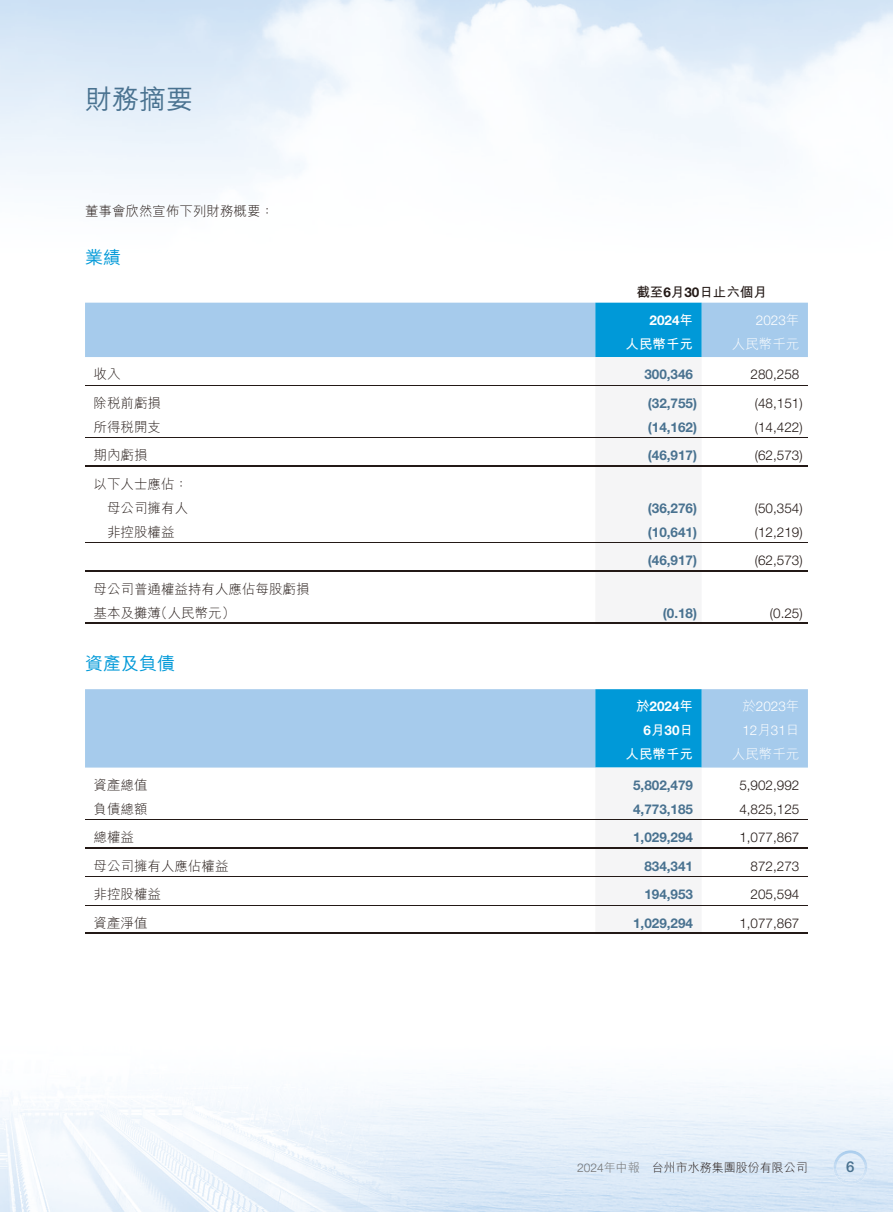
<style>
.page{position:relative;width:893px;height:1212px;background:#fff}
.page>*{position:absolute;margin:0;border:0;box-sizing:border-box;transform-origin:0 0}
.t1{font:27px "M Hei HK Medium E Ten B5 H";color:#497290}
.t2{font:18px "M Hei HK Medium E Ten B5 H";color:#0099d8}
.t3{font:500 15px "Helvetica Neue LT Std";color:#497290}
.t4{font:700 13.5px "Helvetica Neue LT Std";color:#497290}
.t5{font:300 13.5px "Helvetica Neue LT Std";color:#231916}
.t6{font:13.5px/24px "M Hei HK Light E Ten B5 H";color:#231916;text-align:right}
.t7{font:300 13.5px/24px "Helvetica Neue LT Std";color:#fff}
.t8{font:700 13.5px/24px "Helvetica Neue LT Std";color:#fff;text-align:center}
.t9{font:13.5px "M Hei HK Bold E Ten B5 H";color:#231916}
.t10{font:13.5px "M Hei HK Bold E Ten B5 H";color:#fff}
.t11{font:13.5px "M Hei HK Light E Ten B5 H";color:#fff}
.t12{font:12px "M Hei HK Light E Ten B5 H";color:#231916}
.s1{font-family:"Helvetica Neue LT Std";font-weight:700}
.s2{font-family:"M Hei HK Bold E Ten B5 H";font-weight:400}
.s3{font-family:"M Hei HK Light E Ten B5 H";font-weight:400}
.s4{font-family:"Helvetica Neue LT Std";font-weight:300;color:#717171}
.s5{color:#717171}
</style>
<div class="page">
<img style="left:0;top:0;width:893px;height:1212px">
<img style="left:833px;top:1150px;width:34px;height:34px">
<svg style="left:85px;top:303px;width:723px;height:320px"></svg>
<hr style="left:85px;top:385px;width:723px;height:1px;background:#231916">
<hr style="left:85px;top:437px;width:723px;height:1px;background:#231916">
<hr style="left:85px;top:465px;width:723px;height:2px;background:#231916">
<hr style="left:85px;top:542px;width:723px;height:1px;background:#231916">
<hr style="left:85px;top:570px;width:723px;height:2px;background:#231916">
<hr style="left:85px;top:623px;width:723px;height:1px;background:#231916">
<div style="left:85px;top:689px;width:723px;height:78px;background:#a6cbec"></div>
<svg style="left:595px;top:689px;width:107px;height:244px"></svg>
<hr style="left:85px;top:819px;width:723px;height:1px;background:#231916">
<hr style="left:85px;top:847px;width:723px;height:1px;background:#231916">
<hr style="left:85px;top:876px;width:723px;height:1px;background:#231916">
<hr style="left:85px;top:905px;width:723px;height:1px;background:#231916">
<hr style="left:85px;top:933px;width:723px;height:1px;background:#231916">
<h1 class="t1" style="left:85px;top:89px;width:109px">財務摘要</h1>
<p class="t6" style="left:85px;top:201px;width:190px">董事會欣然宣佈下列財務概要：</p>
<h2 class="t2" style="left:85px;top:250px;width:37px">業績</h2>
<p class="t9" style="left:636px;top:287px;width:132px">截至<span class="s1">6</span>月<span class="s1">30</span>日止六個月</p>
<p class="t8" style="left:650px;top:308px;width:45px">2024<span class="s2">年</span></p>
<p class="t7" style="left:756px;top:310px;width:45px">2023<span class="s3">年</span></p>
<p class="t10" style="left:626px;top:339px;width:69px">人民幣千元</p>
<p class="t11" style="left:732px;top:339px;width:69px">人民幣千元</p>
<p class="t6" style="left:94px;top:364px;width:29px">收入</p>
<p class="t4" style="left:644px;top:367px;width:50px">300,346</p>
<p class="t5" style="left:751px;top:370px;width:50px">280,258</p>
<p class="t6" style="left:94px;top:393px;width:69px">除稅前虧損</p>
<p class="t4" style="left:648px;top:395px;width:51px">(32,755)</p>
<p class="t5" style="left:755px;top:398px;width:49px">(48,151)</p>
<p class="t6" style="left:94px;top:417px;width:69px">所得稅開支</p>
<p class="t4" style="left:648px;top:419px;width:51px">(14,162)</p>
<p class="t5" style="left:755px;top:422px;width:49px">(14,422)</p>
<p class="t6" style="left:94px;top:445px;width:55px">期內虧損</p>
<p class="t4" style="left:648px;top:448px;width:51px">(46,917)</p>
<p class="t5" style="left:755px;top:451px;width:49px">(62,573)</p>
<p class="t6" style="left:94px;top:474px;width:96px">以下人士應佔：母公司擁有人</p>
<p class="t4" style="left:648px;top:500px;width:51px">(36,276)</p>
<p class="t5" style="left:755px;top:503px;width:49px">(50,354)</p>
<p class="t6" style="left:107px;top:522px;width:69px">非控股權益</p>
<p class="t4" style="left:648px;top:524px;width:51px">(10,641)</p>
<p class="t5" style="left:755px;top:527px;width:49px">(12,219)</p>
<p class="t4" style="left:648px;top:553px;width:51px">(46,917)</p>
<p class="t5" style="left:755px;top:556px;width:49px">(62,573)</p>
<p class="t6" style="left:94px;top:579px;width:217px;text-align:left">母公司普通權益持有人應佔每股虧損基本及攤薄（人民幣元）</p>
<p class="t4" style="left:663px;top:605px;width:36px">(0.18)</p>
<p class="t5" style="left:770px;top:608px;width:34px">(0.25)</p>
<h2 class="t2" style="left:85px;top:656px;width:92px">資產及負債</h2>
<p class="t8" style="left:636px;top:695px;width:59px"><span class="s2">於</span>2024<span class="s2">年<br></span>6<span class="s2">月</span>30<span class="s2">日</span></p>
<p class="t7" style="left:742px;top:696px;width:59px"><span class="s3">於</span>2023<span class="s3">年<br></span>12<span class="s3">月</span>31<span class="s3">日</span></p>
<p class="t10" style="left:626px;top:749px;width:69px">人民幣千元</p>
<p class="t11" style="left:732px;top:749px;width:69px">人民幣千元</p>
<p class="t6" style="left:94px;top:775px;width:55px">資產總值</p>
<p class="t4" style="left:633px;top:777px;width:62px">5,802,479</p>
<p class="t5" style="left:739px;top:780px;width:62px">5,902,992</p>
<p class="t6" style="left:94px;top:799px;width:55px">負債總額</p>
<p class="t4" style="left:633px;top:801px;width:62px">4,773,185</p>
<p class="t5" style="left:739px;top:804px;width:62px">4,825,125</p>
<p class="t6" style="left:94px;top:827px;width:42px">總權益</p>
<p class="t4" style="left:633px;top:830px;width:62px">1,029,294</p>
<p class="t5" style="left:739px;top:833px;width:62px">1,077,867</p>
<p class="t6" style="left:94px;top:856px;width:136px">母公司擁有人應佔權益</p>
<p class="t4" style="left:644px;top:858px;width:50px">834,341</p>
<p class="t5" style="left:751px;top:861px;width:50px">872,273</p>
<p class="t6" style="left:94px;top:884px;width:69px">非控股權益</p>
<p class="t4" style="left:644px;top:887px;width:50px">194,953</p>
<p class="t5" style="left:751px;top:890px;width:50px">205,594</p>
<p class="t6" style="left:94px;top:913px;width:55px">資產淨值</p>
<p class="t4" style="left:633px;top:915px;width:62px">1,029,294</p>
<p class="t5" style="left:739px;top:918px;width:62px">1,077,867</p>
<p class="t12" style="left:577px;top:1163px;width:232px"><span class="s4">2024</span><span class="s5">年中報</span> 台州市水務集團股份有限公司</p>
<p class="t3" style="left:846px;top:1161px;width:10px">6</p>
</div>
